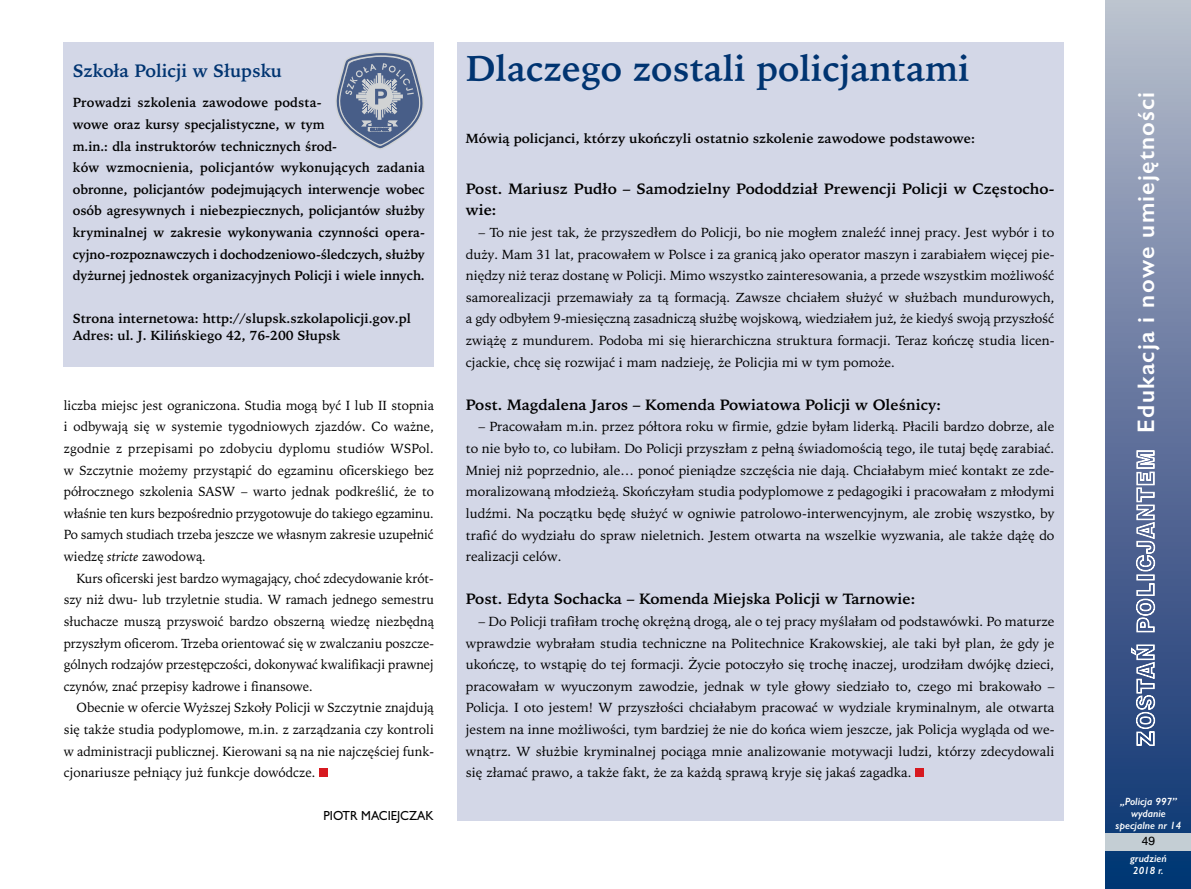
<style>
.page{position:relative;width:1191px;height:889px;background:#fff}
.page>*{position:absolute;margin:0;border:0;box-sizing:border-box;transform-origin:0 0}
.t1{font:700 36px "Iowan Old Style";color:#003471}
.t2{font:600 24px "Gill Sans";letter-spacing:.05em;color:#fff}
.t3{font:700 18px "Iowan Old Style";color:#003471}
.t4{font:700 15px/21.6px "Iowan Old Style";color:#000}
.t5{font:13.2px/21.6px "Iowan Old Style";color:#000;text-align:justify}
.t6{font:700 13.2px/21.6px "Iowan Old Style";letter-spacing:-.005em;color:#000}
.t7{font:13.2px "Gill Sans";color:#000;scale:.95 1}
.t8{font:12px "Swis 721 EU Normal";color:#000}
.t9{font:italic 600 10.5px/12px "Gill Sans";color:#fff}
.s1{font-style:italic}
.s2{font-family:"Swis 721 Blk Out EU";font-weight:400;color:#c4ced4}
</style>
<div class="page">
<div style="left:1106px;top:0;width:85px;height:889px;background:linear-gradient(to bottom,#b8baca,#082e6f)"></div>
<div style="left:1106px;top:833px;width:85px;height:17px;background:#c4ced4"></div>
<div style="left:319px;top:768px;width:8px;height:9px;background:#d71920"></div>
<div style="left:64px;top:43px;width:370px;height:324px;background:#d3d7e7"></div>
<svg style="left:335px;top:52px;width:89px;height:97px"></svg>
<div style="left:457px;top:43px;width:606px;height:778px;background:#d3d7e7"></div>
<div style="left:915px;top:768px;width:8px;height:9px;background:#d71920"></div>
<h3 class="t3" style="left:73px;top:60px;width:211px">Szkoła Policji w Słupsku</h3>
<p class="t6" style="left:73px;top:92px;width:353px">Prowadzi szkolenia zawodowe podsta-<br>wowe oraz kursy specjalistyczne, w tym<br>m.in.: dla instruktorów technicznych środ-<br>ków wzmocnienia, policjantów wykonujących zadania obronne, policjantów podejmujących interwencje wobec osób agresywnych i niebezpiecznych, policjantów służby kryminalnej w zakresie wykonywania czynności opera&shy;cyjno-rozpoznawczych i dochodzeniowo-śledczych, służby dyżurnej jednostek organizacyjnych Policji i wiele innych.</p>
<p class="t6" style="left:73px;top:311px;width:340px;line-height:16.5px">Strona internetowa: http://slupsk.szkolapolicji.gov.pl<br>Adres: ul. J. Kilińskiego 42, 76-200 Słupsk</p>
<p class="t5" style="left:64px;top:394px;width:372px">liczba miejsc jest ograniczona. Studia mogą być I lub II stopnia i odbywają się w systemie tygodniowych zjazdów. Co ważne, zgodnie z przepisami po zdobyciu dyplomu studiów WSPol. w Szczytnie możemy przystąpić do egzaminu oficerskiego bez półrocznego szkolenia SASW – warto jednak podkreślić, że to właśnie ten kurs bezpośrednio przygotowuje do takiego egzaminu.<br>Po samych studiach trzeba jeszcze we własnym zakresie uzupełnić wiedzę <span class="s1">stricte</span> zawodową.</p>
<p class="t5" style="left:64px;top:567px;width:371px;text-indent:13px">Kurs oficerski jest bardzo wymagający, choć zdecydowanie krót&shy;szy niż dwu- lub trzyletnie studia. W ramach jednego semestru słuchacze muszą przyswoić bardzo obszerną wiedzę niezbędną przyszłym oficerom. Trzeba orientować się w zwalczaniu poszcze&shy;gólnych rodzajów przestępczości, dokonywać kwalifikacji prawnej czynów, znać przepisy kadrowe i finansowe.</p>
<p class="t5" style="left:64px;top:697px;width:372px;text-indent:13px">Obecnie w ofercie Wyższej Szkoły Policji w Szczytnie znajdują się także studia podyplomowe, m.in. z zarządzania czy kontroli w administracji publicznej. Kierowani są na nie najczęściej funk&shy;cjonariusze pełniący już funkcje dowódcze.</p>
<p class="t7" style="left:323px;top:808px;width:118px">PIOTR MACIEJCZAK</p>
<h1 class="t1" style="left:466px;top:48px;width:505px">Dlaczego zostali policjantami</h1>
<p class="t6" style="left:466px;top:128px;width:511px">Mówią policjanci, którzy ukończyli ostatnio szkolenie zawodowe podstawowe:</p>
<p class="t4" style="left:466px;top:178px;width:590px">Post. Mariusz Pudło – Samodzielny Pododdział Prewencji Policji w Częstocho&shy;wie:</p>
<p class="t5" style="left:466px;top:222px;width:590px;text-indent:13px">– To nie jest tak, że przyszedłem do Policji, bo nie mogłem znaleźć innej pracy. Jest wybór i to duży. Mam 31 lat, pracowałem w Polsce i za granicą jako operator maszyn i zarabiałem więcej pie&shy;niędzy niż teraz dostanę w Policji. Mimo wszystko zainteresowania, a przede wszystkim możliwość samorealizacji przemawiały za tą formacją. Zawsze chciałem służyć w służbach mundurowych, a gdy odbyłem 9-miesięczną zasadniczą służbę wojskową, wiedziałem już, że kiedyś swoją przyszłość zwiążę z mundurem. Podoba mi się hierarchiczna struktura formacji. Teraz kończę studia licen&shy;cjackie, chcę się rozwijać i mam nadzieję, że Policjia mi w tym pomoże.</p>
<p class="t4" style="left:466px;top:394px;width:477px">Post. Magdalena Jaros – Komenda Powiatowa Policji w Oleśnicy:</p>
<p class="t5" style="left:466px;top:416px;width:590px;text-indent:13px">– Pracowałam m.in. przez półtora roku w firmie, gdzie byłam liderką. Płacili bardzo dobrze, ale to nie było to, co lubiłam. Do Policji przyszłam z pełną świadomością tego, ile tutaj będę zarabiać.<br>Mniej niż poprzednio, ale… ponoć pieniądze szczęścia nie dają. Chciałabym mieć kontakt ze zde&shy;moralizowaną młodzieżą. Skończyłam studia podyplomowe z pedagogiki i pracowałam z młodymi ludźmi. Na początku będę służyć w ogniwie patrolowo-interwencyjnym, ale zrobię wszystko, by trafić do wydziału do spraw nieletnich. Jestem otwarta na wszelkie wyzwania, ale także dążę do realizacji celów.</p>
<p class="t4" style="left:466px;top:588px;width:451px">Post. Edyta Sochacka – Komenda Miejska Policji w Tarnowie:</p>
<p class="t5" style="left:466px;top:610px;width:590px;text-indent:13px">– Do Policji trafiłam trochę okrężną drogą, ale o tej pracy myślałam od podstawówki. Po maturze wprawdzie wybrałam studia techniczne na Politechnice Krakowskiej, ale taki był plan, że gdy je ukończę, to wstąpię do tej formacji. Życie potoczyło się trochę inaczej, urodziłam dwójkę dzieci, pracowałam w wyuczonym zawodzie, jednak w tyle głowy siedziało to, czego mi brakowało – Policja. I oto jestem! W przyszłości chciałabym pracować w wydziale kryminalnym, ale otwarta jestem na inne możliwości, tym bardziej że nie do końca wiem jeszcze, jak Policja wygląda od we&shy;wnątrz. W służbie kryminalnej pociąga mnie analizowanie motywacji ludzi, którzy zdecydowali się złamać prawo, a także fakt, że za każdą sprawą kryje się jakaś zagadka.</p>
<h2 class="t2" style="left:1131px;top:746px;width:655px;rotate:-90deg"><span class="s2">ZOSTAŃ POLICJANTEM</span> Edukacja i nowe umiejętności</h2>
<p class="t9" style="left:1115px;top:795px;width:67px;text-align:center">„Policja 997” wydanie specjalne nr 14</p>
<p class="t8" style="left:1141px;top:833px;width:15px">49</p>
<p class="t9" style="left:1130px;top:852px;width:38px">grudzień<br>2018 r.</p>
</div>
